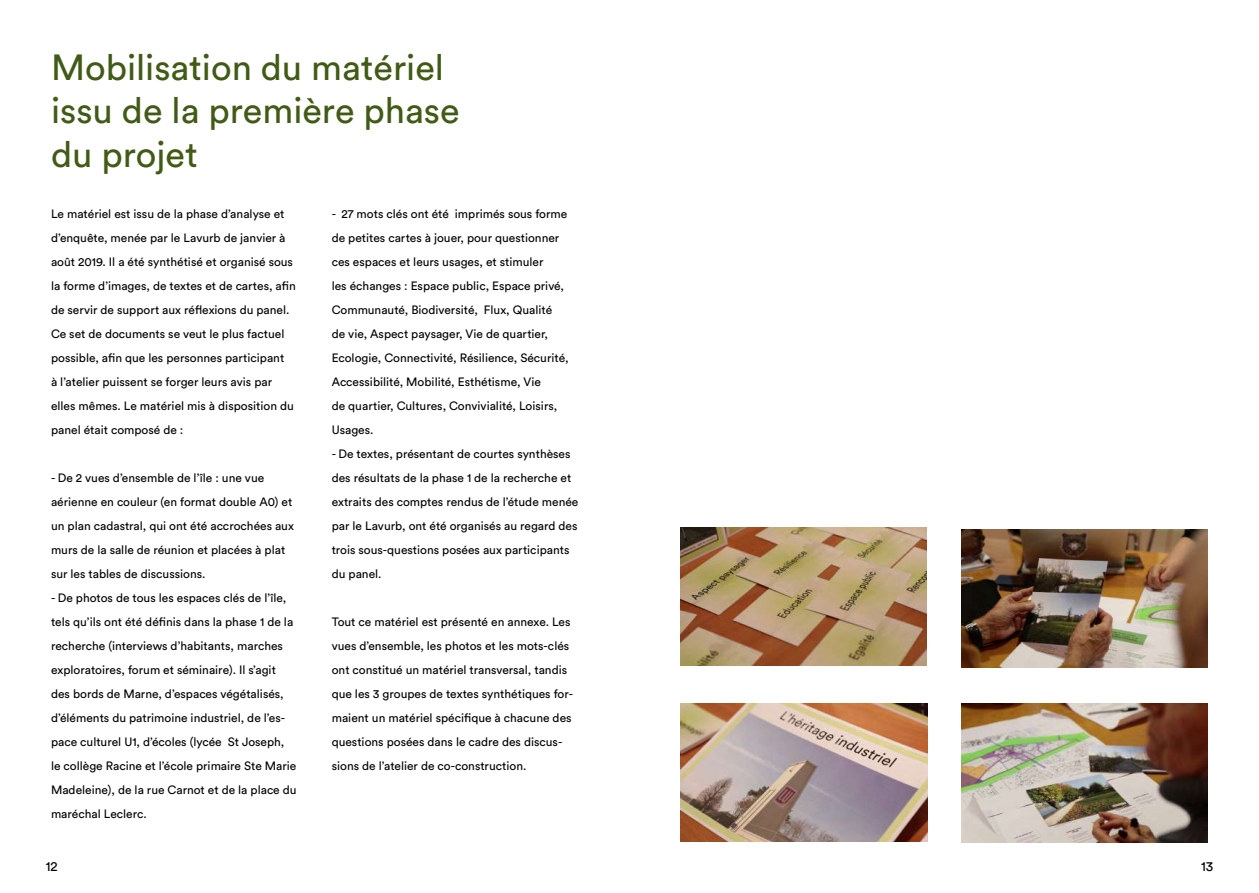
<style>
.page{position:relative;width:1259px;height:893px;background:#fff}
.page>*{position:absolute;margin:0;border:0;box-sizing:border-box;transform-origin:0 0}
.t1{font:36px/43.2px "Circular Std";color:#415a16}
.t2{font:13.5px "Circular Std";color:#000}
.t3{font:12px/24px "Circular Std";color:#000}
</style>
<div class="page">
<img style="left:680px;top:527px;width:247px;height:139px">
<img style="left:961px;top:529px;width:246px;height:139px">
<img style="left:681px;top:703px;width:246px;height:139px">
<img style="left:961px;top:704px;width:247px;height:138px">
<h1 class="t1" style="left:51px;top:45px;width:410px">Mobilisation du matériel issu de la première phase du projet</h1>
<p class="t3" style="left:332px;top:202px;width:238px">- 27 mots clés ont été imprimés sous forme de petites cartes à jouer, pour questionner ces espaces et leurs usages, et stimuler<br>les échanges : Espace public, Espace privé, Communauté, Biodiversité, Flux, Qualité de vie, Aspect paysager, Vie de quartier, Ecologie, Connectivité, Résilience, Sécurité, Accessibilité, Mobilité, Esthétisme, Vie<br>de quartier, Cultures, Convivialité, Loisirs, Usages.</p>
<p class="t3" style="left:332px;top:442px;width:248px">- De textes, présentant de courtes synthèses des résultats de la phase 1 de la recherche et extraits des comptes rendus de l’étude menée par le Lavurb, ont été organisés au regard des trois sous-questions posées aux participants du panel.</p>
<p class="t3" style="left:332px;top:610px;width:243px">Tout ce matériel est présenté en annexe. Les vues d’ensemble, les photos et les mots-clés ont constitué un matériel transversal, tandis que les 3 groupes de textes synthétiques for&shy;maient un matériel spécifique à chacune des questions posées dans le cadre des discus&shy;sions de l’atelier de co-construction.</p>
<p class="t3" style="left:51px;top:202px;width:246px">Le matériel est issu de la phase d’analyse et d’enquête, menée par le Lavurb de janvier à août 2019. Il a été synthétisé et organisé sous la forme d’images, de textes et de cartes, afin de servir de support aux réflexions du panel.<br>Ce set de documents se veut le plus factuel possible, afin que les personnes participant<br>à l’atelier puissent se forger leurs avis par elles mêmes. Le matériel mis à disposition du panel était composé de :</p>
<p class="t3" style="left:51px;top:466px;width:244px">- De 2 vues d’ensemble de l’île : une vue aérienne en couleur (en format double A0) et un plan cadastral, qui ont été accrochées aux murs de la salle de réunion et placées à plat sur les tables de discussions.</p>
<p class="t3" style="left:51px;top:586px;width:247px">- De photos de tous les espaces clés de l’île, tels qu’ils ont été définis dans la phase 1 de la recherche (interviews d’habitants, marches exploratoires, forum et séminaire). Il s’agit des bords de Marne, d’espaces végétalisés, d’éléments du patrimoine industriel, de l’es&shy;pace culturel U1, d’écoles (lycée St Joseph, le collège Racine et l’école primaire Ste Marie Madeleine), de la rue Carnot et de la place du maréchal Leclerc.</p>
<p class="t2" style="left:46px;top:858px;width:13px">12</p>
<p class="t2" style="left:1201px;top:858px;width:14px">13</p>
</div>
